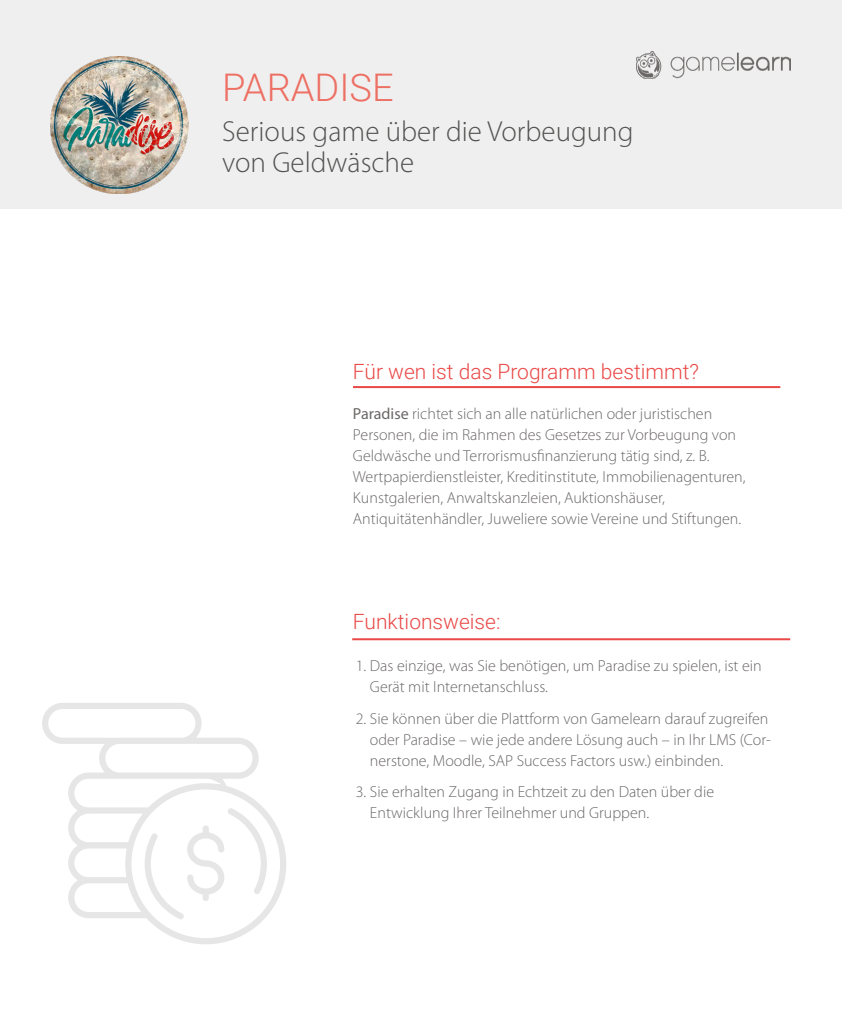
<style>
.page{position:relative;width:842px;height:1035px;background:#fff}
.page>*{position:absolute;margin:0;border:0;box-sizing:border-box;transform-origin:0 0}
.t1{font:300 38px "Roboto";color:#ed7064}
.t2{font:300 29px/31px "Myriad Pro";color:#525251}
.t3{font:300 21px "Roboto";color:#e94947}
.t4{font:300 16px/21px "Myriad Pro";color:#6a6766}
.s1{font-weight:400}
</style>
<div class="page">
<div style="left:0;top:0;width:842px;height:208px;background:#f0efef"></div>
<img style="left:636px;top:51px;width:155px;height:27px">
<hr style="left:353px;top:386px;width:427px;height:2px;background:#e94947">
<hr style="left:352px;top:638px;width:438px;height:2px;background:#e94947">
<svg style="left:42px;top:703px;width:244px;height:241px"></svg>
<img style="left:51px;top:56px;width:137px;height:137px">
<h1 class="t1" style="left:222px;top:61px;width:173px">PARADISE</h1>
<h2 class="t2" style="left:222px;top:116px;width:413px">Serious game über die Vorbeugung von Geldwäsche</h2>
<h3 class="t3" style="left:353px;top:356px;width:347px">Für wen ist das Programm bestimmt?</h3>
<p class="t4" style="left:353px;top:403px;width:394px"><span class="s1">Paradise</span> richtet sich an alle natürlichen oder juristischen Personen, die im Rahmen des Gesetzes zur Vorbeugung von Geldwäsche und Terrorismusfinanzierung tätig sind, z. B.<br>Wertpapierdienstleister, Kreditinstitute, Immobilienagenturen, Kunstgalerien, Anwaltskanzleien, Auktionshäuser, Antiquitätenhändler, Juweliere sowie Vereine und Stiftungen.</p>
<h3 class="t3" style="left:353px;top:606px;width:149px">Funktionsweise:</h3>
<p class="t4" style="left:370px;top:655px;width:393px;text-indent:-14px">1. Das einzige, was Sie benötigen, um Paradise zu spielen, ist ein<br>Gerät mit Internetanschluss.</p>
<p class="t4" style="left:370px;top:707px;width:402px;text-indent:-14px">2. Sie können über die Plattform von Gamelearn darauf zugreifen oder Paradise – wie jede andere Lösung auch – in Ihr LMS (Cor&shy;nerstone, Moodle, SAP Success Factors usw.) einbinden.</p>
<p class="t4" style="left:370px;top:781px;width:346px;text-indent:-14px">3. Sie erhalten Zugang in Echtzeit zu den Daten über die<br>Entwicklung Ihrer Teilnehmer und Gruppen.</p>
</div>
